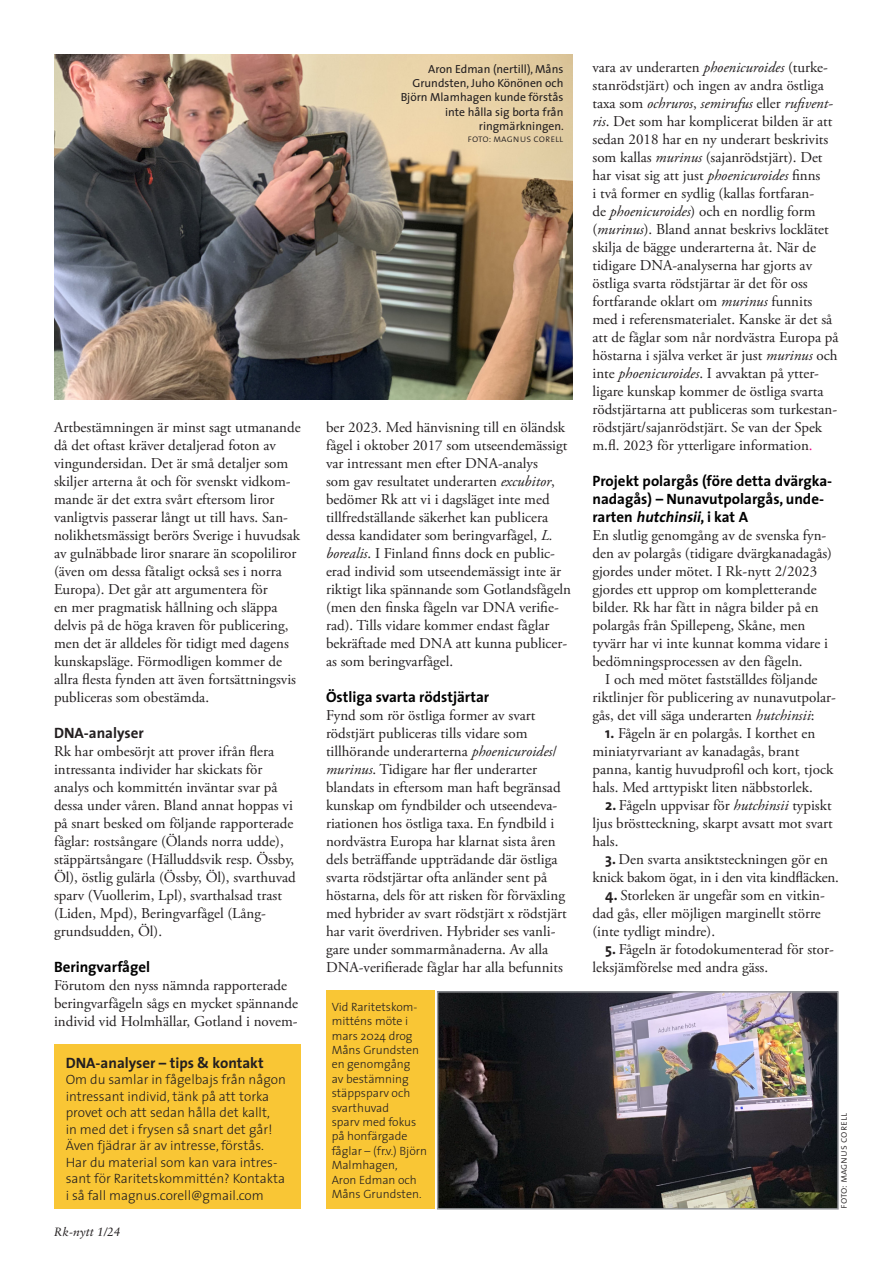
<style>
.page{position:relative;width:893px;height:1263px;background:#fff}
.page>*{position:absolute;margin:0;border:0;box-sizing:border-box;transform-origin:0 0}
.t1{font:15px/18px "Adobe Garamond Pro";color:#231f20}
.t2{font:700 15px/18px "The Sans";color:#000}
.t3{font:700 15px "The Sans";color:#231f20}
.t4{font:300 13.5px/16.5px "The Sans";color:#231f20}
.t5{font:300 12px/14.4px "The Sans";color:#231f20}
.t6{font:italic 12px "Sabon";color:#231f20}
.t7{font:11.7px/14.1px "The Sans";color:#231f20;text-align:right}
.t8{font:10.5px "The Sans Light Caps";color:#231f20}
.s1{font-style:italic}
.s2{color:#ed028c}
.s3{font-family:"The Sans";font-weight:700}
</style>
<div class="page">
<div style="left:326px;top:991px;width:109px;height:218px;background:#f9c635"></div>
<img style="left:439px;top:993px;width:398px;height:214px">
<div style="left:437px;top:991px;width:402px;height:218px;border:1px solid #939598"></div>
<div style="left:54px;top:1044px;width:247px;height:165px;background:#f9c635"></div>
<img style="left:54px;top:54px;width:519px;height:346px">
<p class="t1" style="left:54px;top:419px;width:248px">Artbestämningen är minst sagt utmanande då det oftast kräver detaljerad foton av vingundersidan. Det är små detaljer som skiljer arterna åt och för svenskt vidkom&shy;mande är det extra svårt eftersom liror vanligtvis passerar långt ut till havs. San&shy;nolikhetsmässigt berörs Sverige i huvudsak av gulnäbbade liror snarare än scopoliliror (även om dessa fåtaligt också ses i norra Europa). Det går att argumentera för<br>en mer pragmatisk hållning och släppa delvis på de höga kraven för publicering, men det är alldeles för tidigt med dagens kunskapsläge. Förmodligen kommer de allra flesta fynden att även fortsättningsvis publiceras som obestämda.</p>
<p class="t3" style="left:54px;top:720px;width:91px">DNA-analyser</p>
<p class="t1" style="left:54px;top:743px;width:243px">Rk har ombesörjt att prover ifrån flera intressanta individer har skickats för analys och kommittén inväntar svar på dessa under våren. Bland annat hoppas vi på snart besked om följande rapporterade fåglar: rostsångare (Ölands norra udde), stäppärtsångare (Hälluddsvik resp. Össby, Öl), östlig gulärla (Össby, Öl), svarthuvad sparv (Vuollerim, Lpl), svarthalsad trast (Liden, Mpd), Beringvarfågel (Lång&shy;grundsudden, Öl).</p>
<p class="t2" style="left:54px;top:958px;width:98px">Beringvarfågel</p>
<p class="t1" style="left:54px;top:977px;width:246px">Förutom den nyss nämnda rapporterade beringvarfågeln sågs en mycket spännande individ vid Holmhällar, Gotland i novem-</p>
<p class="t3" style="left:66px;top:1050px;width:200px">DNA-analyser – tips &amp; kontakt</p>
<p class="t4" style="left:66px;top:1071px;width:222px">Om du samlar in fågelbajs från någon intressant individ, tänk på att torka provet och att sedan hålla det kallt,<br>in med det i frysen så snart det går!<br>Även fjädrar är av intresse, förstås.</p>
<p class="t4" style="left:66px;top:1154px;width:221px">Har du material som kan vara intres&shy;sant för Raritetskommittén? Kontakta i så fall magnus.corell@gmail.com</p>
<p class="t6" style="left:54px;top:1225px;width:68px">Rk-nytt 1/24</p>
<p class="t7" style="left:401px;top:62px;width:165px">Aron Edman (nertill), Måns<br>Grundsten, Juho Könönen och<br>Björn Mlamhagen kunde förstås inte hålla sig borta från ringmärkningen.</p>
<p class="t8" style="left:467px;top:130px;width:97px">foto: magnus corell</p>
<p class="t1" style="left:326px;top:419px;width:247px">ber 2023. Med hänvisning till en öländsk fågel i oktober 2017 som utseendemässigt var intressant men efter DNA-analys<br>som gav resultatet underarten <span class="s1">excubitor</span>, bedömer Rk att vi i dagsläget inte med tillfredställande säkerhet kan publicera dessa kandidater som beringvarfågel, <span class="s1">L. borealis</span>. I Finland finns dock en public&shy;erad individ som utseendemässigt inte är riktigt lika spännande som Gotlandsfågeln (men den finska fågeln var DNA verifie&shy;rad). Tills vidare kommer endast fåglar bekräftade med DNA att kunna publicer&shy;as som beringvarfågel.</p>
<p class="t2" style="left:326px;top:688px;width:165px">Östliga svarta rödstjärtar</p>
<p class="t1" style="left:326px;top:707px;width:242px">Fynd som rör östliga former av svart rödstjärt publiceras tills vidare som tillhörande underarterna <span class="s1">phoenicuroides</span>/ <span class="s1">murinus</span>. Tidigare har fler underarter blandats in eftersom man haft begränsad kunskap om fyndbilder och utseendeva&shy;riationen hos östliga taxa. En fyndbild i nordvästra Europa har klarnat sista åren dels beträffande uppträdande där östliga svarta rödstjärtar ofta anländer sent på höstarna, dels för att risken för förväxling med hybrider av svart rödstjärt x rödstjärt har varit överdriven. Hybrider ses vanli&shy;gare under sommarmånaderna. Av alla DNA-verifierade fåglar har alla befunnits</p>
<p class="t5" style="left:332px;top:999px;width:97px">Vid Raritetskom&shy;mitténs möte i mars 2024 drog<br>Måns Grundsten en genomgång<br>av bestämning stäppsparv och svarthuvad<br>sparv med fokus på honfärgade fåglar – (fr.v.) Björn<br>Malmhagen,<br>Aron Edman och<br>Måns Grundsten.</p>
<p class="t1" style="left:592px;top:59px;width:247px">vara av underarten <span class="s1">phoenicuroides</span> (turke&shy;stanrödstjärt) och ingen av andra östliga taxa som <span class="s1">ochruros</span>, <span class="s1">semirufus</span> eller <span class="s1">rufivent&shy;ris</span>. Det som har komplicerat bilden är att sedan 2018 har en ny underart beskrivits som kallas <span class="s1">murinus</span> (sajanrödstjärt). Det har visat sig att just <span class="s1">phoenicuroides</span> finns<br>i två former en sydlig (kallas fortfaran-<br>de <span class="s1">phoenicuroides</span>) och en nordlig form (<span class="s1">murinus</span>). Bland annat beskrivs locklätet skilja de bägge underarterna åt. När de tidigare DNA-analyserna har gjorts av östliga svarta rödstjärtar är det för oss fortfarande oklart om <span class="s1">murinus</span> funnits med i referensmaterialet. Kanske är det så att de fåglar som når nordvästra Europa på höstarna i själva verket är just <span class="s1">murinus</span> och inte <span class="s1">phoenicuroides</span>. I avvaktan på ytter&shy;ligare kunskap kommer de östliga svarta rödstjärtarna att publiceras som turkestan&shy;rödstjärt/sajanrödstjärt. Se van der Spek m.fl. 2023 för ytterligare information<span class="s2">.</span></p>
<p class="t2" style="left:592px;top:472px;width:241px">Projekt polargås (före detta dvärgka&shy;nadagås) – Nunavutpolargås, unde&shy;ra rt e n <span class="s1">hutchinsii</span>, i ka t A</p>
<p class="t1" style="left:592px;top:527px;width:241px">En slutlig genomgång av de svenska fyn&shy;den av polargås (tidigare dvärgkanadagås) gjordes under mötet. I Rk-nytt 2/2023 gjordes ett upprop om kompletterande bilder. Rk har fått in några bilder på en polargås från Spillepeng, Skåne, men tyvärr har vi inte kunnat komma vidare i bedömningsprocessen av den fågeln.</p>
<p class="t1" style="left:592px;top:671px;width:245px;text-indent:13px">I och med mötet fastställdes följande riktlinjer för publicering av nunavutpolar&shy;gås, det vill säga underarten <span class="s1">hutchinsii</span>:</p>
<p class="t1" style="left:592px;top:725px;width:242px;text-indent:13px"><span class="s3">1.</span> Fågeln är en polargås. I korthet en miniatyrvariant av kanadagås, brant panna, kantig huvudprofil och kort, tjock hals. Med arttypiskt liten näbbstorlek.</p>
<p class="t1" style="left:592px;top:797px;width:242px;text-align:justify;text-indent:13px"><span class="s3">2.</span> Fågeln uppvisar för <span class="s1">hutchinsii</span> typiskt ljus bröstteckning, skarpt avsatt mot svart hals.</p>
<p class="t1" style="left:592px;top:851px;width:248px;text-align:center"><span class="s3">3.</span> Den svarta ansiktsteckningen gör en knick bakom ögat, in i den vita kindfläcken.</p>
<p class="t1" style="left:592px;top:887px;width:234px;text-indent:13px"><span class="s3">4.</span> Storleken är ungefär som en vitkin&shy;dad gås, eller möjligen marginellt större (inte tydligt mindre).</p>
<p class="t1" style="left:592px;top:941px;width:242px;text-indent:13px"><span class="s3">5.</span> Fågeln är fotodokumenterad för stor&shy;leksjämförelse med andra gäss.</p>
<p class="t8" style="left:834px;top:1209px;width:97px;rotate:-90deg">foto: magnus corell</p>
</div>
